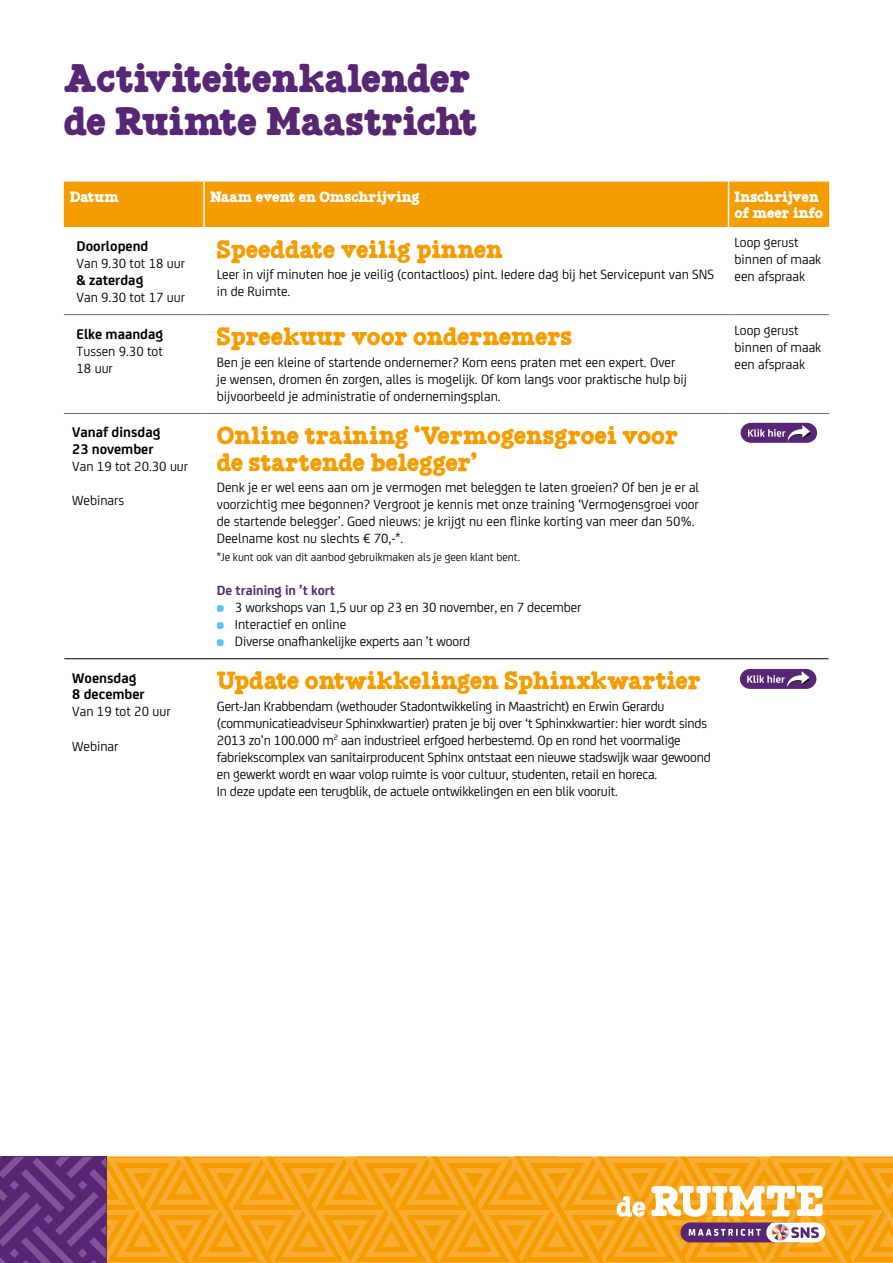
<style>
.page{position:relative;width:893px;height:1263px;background:#fff}
.page>*{position:absolute;margin:0;border:0;box-sizing:border-box;transform-origin:0 0}
.t1{font:700 36px/43.2px "Munky";color:#572674}
.t2{font:700 22.5px/26.7px "Munky";color:#f59c00}
.t3{font:700 15px/16.5px "FS Joey";color:#000}
.t4{font:14.25px/17.1px "FS Joey";color:#000}
.t5{font:700 14.25px "FS Joey";color:#572674}
.t6{font:700 13.5px/16.2px "Munky";color:#fff}
.t7{font:12px "FS Joey";color:#000}
.s1{color:#572770}
</style>
<div class="page">
<svg style="left:0;top:1157px;width:893px;height:106px;background:#e39933"></svg>
<div style="left:64px;top:182px;width:765px;height:45px;background:#f59c00"></div>
<hr style="left:64px;top:413px;width:140px;height:1px;background:#706f6f">
<hr style="left:204px;top:413px;width:525px;height:1px;background:#706f6f">
<hr style="left:203px;top:182px;width:2px;height:45px;background:#fff">
<hr style="left:728px;top:182px;width:1px;height:45px;background:#fff">
<hr style="left:64px;top:314px;width:140px;height:1px;background:#706f6f">
<hr style="left:204px;top:314px;width:525px;height:1px;background:#706f6f">
<hr style="left:729px;top:413px;width:100px;height:1px;background:#706f6f">
<hr style="left:729px;top:314px;width:100px;height:1px;background:#706f6f">
<div style="left:217px;top:605px;width:7px;height:7px;background:#5bc5f2;border-radius:2px"></div>
<div style="left:217px;top:622px;width:7px;height:7px;background:#5bc5f2;border-radius:2px"></div>
<div style="left:217px;top:639px;width:7px;height:7px;background:#5bc5f2;border-radius:2px"></div>
<div style="left:741px;top:423px;width:76px;height:20px;background:#572674;border-radius:10px"></div>
<svg style="left:748px;top:425px;width:63px;height:16px"></svg>
<div style="left:740px;top:669px;width:76px;height:20px;background:#572674;border-radius:10px"></div>
<svg style="left:747px;top:671px;width:63px;height:16px"></svg>
<hr style="left:64px;top:658px;width:765px;height:1px;background:#000">
<h1 class="t1" style="left:64px;top:57px;width:415px">Activiteitenkalender de Ruimte <span class="s1">Maastricht</span></h1>
<p class="t6" style="left:70px;top:188px;width:51px">Datum</p>
<p class="t6" style="left:210px;top:188px;width:211px">Naam event en Omschrijving</p>
<p class="t6" style="left:735px;top:188px;width:90px">Inschrijven of meer info</p>
<p class="t3" style="left:77px;top:237px;width:73px">Doorlopend</p>
<p class="t4" style="left:77px;top:254px;width:110px">Van 9.30 tot 18 uur</p>
<p class="t3" style="left:77px;top:271px;width:68px">&amp; zaterdag</p>
<p class="t4" style="left:77px;top:288px;width:110px">Van 9.30 tot 17 uur</p>
<p class="t4" style="left:735px;top:233px;width:88px">Loop gerust binnen of maak een afspraak</p>
<h2 class="t2" style="left:217px;top:235px;width:288px">Speeddate veilig pinnen</h2>
<p class="t4" style="left:217px;top:265px;width:499px">Leer in vijf minuten hoe je veilig (contactloos) pint. Iedere dag bij het Servicepunt van SNS in de Ruimte.</p>
<p class="t3" style="left:77px;top:324px;width:88px">Elke maandag</p>
<p class="t4" style="left:77px;top:342px;width:88px">Tussen 9.30 tot<br>18 uur</p>
<p class="t3" style="left:72px;top:423px;width:90px">Vanaf dinsdag<br>23 november</p>
<p class="t4" style="left:72px;top:457px;width:117px">Van 19 tot 20.30 uur</p>
<p class="t4" style="left:72px;top:491px;width:53px">Webinars</p>
<p class="t3" style="left:72px;top:669px;width:74px">Woensdag<br>8 december</p>
<p class="t4" style="left:72px;top:702px;width:100px">Van 19 tot 20 uur</p>
<p class="t4" style="left:72px;top:736px;width:48px">Webinar</p>
<h2 class="t2" style="left:217px;top:323px;width:357px">Spreekuur voor ondernemers</h2>
<p class="t4" style="left:217px;top:352px;width:472px">Ben je een kleine of startende ondernemer? Kom eens praten met een expert. Over je wensen, dromen én zorgen, alles is mogelijk. Of kom langs voor praktische hulp bij bijvoorbeeld je administratie of ondernemingsplan.</p>
<h2 class="t2" style="left:217px;top:422px;width:463px">Online training ‘Vermogensgroei voor de startende belegger’</h2>
<p class="t4" style="left:217px;top:478px;width:484px">Denk je er wel eens aan om je vermogen met beleggen te laten groeien? Of ben je er al voorzichtig mee begonnen? Vergroot je kennis met onze training ‘Vermogensgroei voor de startende belegger’. Goed nieuws: je krijgt nu een flinke korting van meer dan 50%.<br>Deelname kost nu slechts € 70,-*.</p>
<p class="t7" style="left:217px;top:548px;width:305px">*Je kunt ook van dit aanbod gebruikmaken als je geen klant bent.</p>
<p class="t5" style="left:217px;top:579px;width:120px">De training in ’t kort</p>
<p class="t4" style="left:235px;top:598px;width:348px">3 workshops van 1,5 uur op 23 en 30 november, en 7 december<br>Interactief en online<br>Diverse onafhankelijke experts aan ’t woord</p>
<h2 class="t2" style="left:217px;top:667px;width:486px">Update ontwikkelingen Sphinxkwartier</h2>
<p class="t4" style="left:217px;top:696px;width:495px">Gert-Jan Krabbendam (wethouder Stadontwikkeling in Maastricht) en Erwin Gerardu (communicatieadviseur Sphinxkwartier) praten je bij over ‘t Sphinxkwartier: hier wordt sinds 2013 zo’n 100.000 m<sup>2</sup> aan industrieel erfgoed herbestemd. Op en rond het voormalige fabriekscomplex van sanitairproducent Sphinx ontstaat een nieuwe stadswijk waar gewoond en gewerkt wordt en waar volop ruimte is voor cultuur, studenten, retail en horeca.<br>In deze update een terugblik, de actuele ontwikkelingen en een blik vooruit.</p>
<p class="t4" style="left:735px;top:321px;width:88px">Loop gerust binnen of maak een afspraak</p>
</div>
